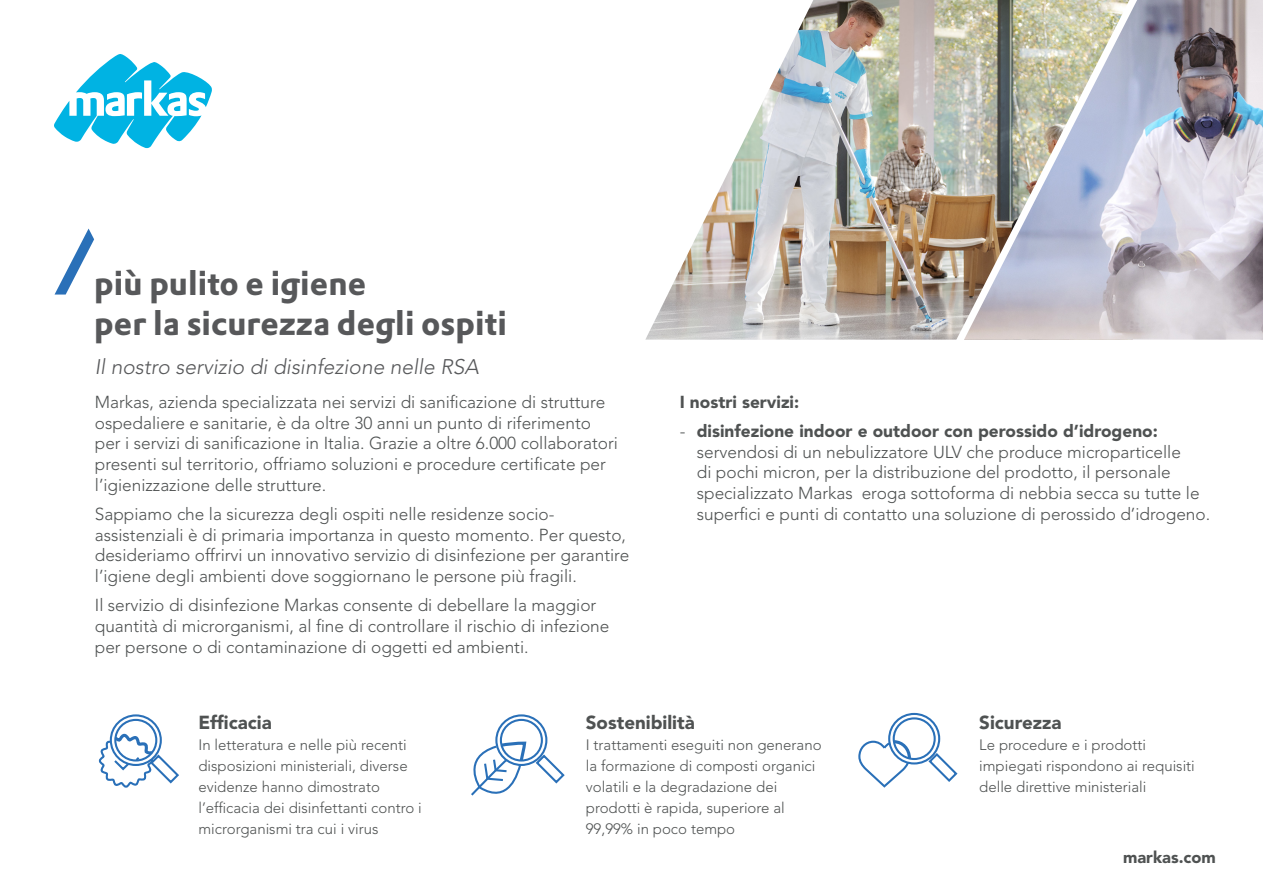
<style>
.page{position:relative;width:1263px;height:893px;background:#fff}
.page>*{position:absolute;margin:0;border:0;box-sizing:border-box;transform-origin:0 0}
.t1{font:700 33.3px/39.9px "DTL Prokyon T";color:#57585a}
.t2{font:italic 300 21px "Avenir LT Pro";color:#57585a}
.t3{font:900 18.75px "Avenir LT Pro";color:#4f5252}
.t4{font:300 17.25px/20.7px "Avenir LT Pro";color:#4f5252}
.t5{font:900 17.25px "Avenir LT Pro";color:#4f5252}
.t6{font:900 16.5px "Avenir LT Pro";color:#4f5252}
.t7{font:300 15px/21px "Avenir LT Pro";color:#4f5252}
.s1{font-weight:900}
</style>
<div class="page">
<img style="left:645px;top:0;width:302px;height:340px">
<img style="left:1146px;top:0;width:117px;height:340px">
<svg style="left:54px;top:54px;width:158px;height:94px"></svg>
<svg style="left:55px;top:229px;width:39px;height:66px"></svg>
<img style="left:947px;top:0;width:199px;height:340px">
<svg style="left:471px;top:714px;width:94px;height:82px"></svg>
<svg style="left:858px;top:712px;width:100px;height:76px"></svg>
<svg style="left:98px;top:714px;width:81px;height:74px"></svg>
<p class="t1" style="left:94px;top:263px;width:414px">più pulito e igiene<br>per la sicurezza degli ospiti</p>
<p class="t2" style="left:95px;top:355px;width:386px">Il nostro servizio di disinfezione nelle RSA</p>
<p class="t4" style="left:95px;top:392px;width:524px">Markas, azienda specializzata nei servizi di sanificazione di strutture ospedaliere e sanitarie, è da oltre 30 anni un punto di riferimento per i servizi di sanificazione in Italia. Grazie a oltre 6.000 collaboratori presenti sul territorio, offriamo soluzioni e procedure certificate per l’igienizzazione delle strutture.</p>
<p class="t4" style="left:95px;top:504px;width:536px">Sappiamo che la sicurezza degli ospiti nelle residenze socio&shy;assistenziali è di primaria importanza in questo momento. Per questo, desideriamo offrirvi un innovativo servizio di disinfezione per garantire l’igiene degli ambienti dove soggiornano le persone più fragili.</p>
<p class="t4" style="left:95px;top:595px;width:516px">Il servizio di disinfezione Markas consente di debellare la maggior quantità di microrganismi, al fine di controllare il rischio di infezione per persone o di contaminazione di oggetti ed ambienti.</p>
<p class="t5" style="left:680px;top:391px;width:121px">I nostri servizi:</p>
<p class="t4" style="left:697px;top:421px;width:515px;text-indent:-17px">- <span class="s1">disinfezione indoor e outdoor con perossido d’idrogeno: </span>servendosi di un nebulizzatore ULV che produce microparticelle<br>di pochi micron, per la distribuzione del prodotto, il personale specializzato Markas eroga sottoforma di nebbia secca su tutte le superfici e punti di contatto una soluzione di perossido d’idrogeno.</p>
<p class="t3" style="left:198px;top:711px;width:75px">Efficacia</p>
<p class="t7" style="left:198px;top:734px;width:225px">In letteratura e nelle più recenti disposizioni ministeriali, diverse evidenze hanno dimostrato l’efficacia dei disinfettanti contro i microrganismi tra cui i virus</p>
<p class="t3" style="left:586px;top:711px;width:111px">Sostenibilità</p>
<p class="t7" style="left:586px;top:734px;width:237px">I trattamenti eseguiti non generano la formazione di composti organici volatili e la degradazione dei prodotti è rapida, superiore al<br>99,99% in poco tempo</p>
<p class="t3" style="left:979px;top:711px;width:84px">Sicurezza</p>
<p class="t7" style="left:979px;top:734px;width:217px">Le procedure e i prodotti impiegati rispondono ai requisiti delle direttive ministeriali</p>
<p class="t6" style="left:1123px;top:847px;width:94px">markas.com</p>
</div>
